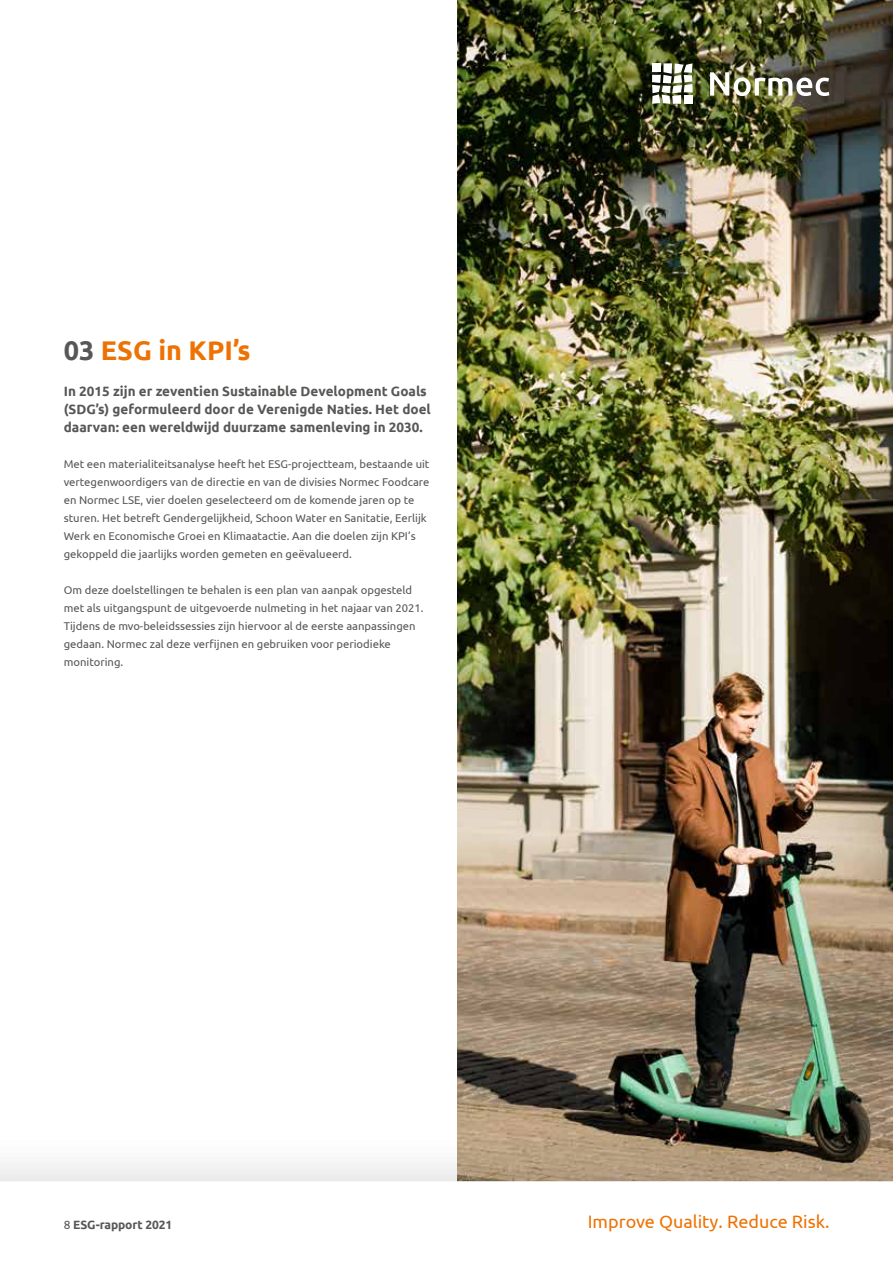
<style>
.page{position:relative;width:893px;height:1263px;background:#fff}
.page>*{position:absolute;margin:0;border:0;box-sizing:border-box;transform-origin:0 0}
.t1{font:700 27px "Ubuntu";color:#ee7203}
.t2{font:18px "Ubuntu";color:#ee7203}
.t3{font:700 13.5px/18px "Ubuntu";color:#575756}
.t4{font:700 12px "Ubuntu";letter-spacing:-.01em;color:#575756}
.t5{font:11.25px/18px "Ubuntu";color:#575756}
.s1{color:#575756}
.s2{font-weight:400}
</style>
<div class="page">
<img style="left:457px;top:0;width:436px;height:1130px">
<div style="left:0;top:1130px;width:893px;height:133px;background:#575756;opacity:.15"></div>
<svg style="left:0;top:1181px;width:893px;height:82px"></svg>
<img style="left:710px;top:72px;width:119px;height:24px">
<svg style="left:652px;top:63px;width:40px;height:41px"></svg>
<h1 class="t1" style="left:64px;top:334px;width:188px"><span class="s1">03</span> ESG in KPI’s</h1>
<p class="t3" style="left:64px;top:382px;width:369px">In 2015 zijn er zeventien Sustainable Development Goals (SDG’s) geformuleerd door de Verenigde Naties. Het doel daarvan: een wereldwijd duurzame samenleving in 2030.</p>
<p class="t5" style="left:64px;top:455px;width:367px">Met een materialiteitsanalyse heeft het ESG-projectteam, bestaande uit vertegenwoordigers van de directie en van de divisies Normec Foodcare en Normec LSE, vier doelen geselecteerd om de komende jaren op te sturen. Het betreft Gendergelijkheid, Schoon Water en Sanitatie, Eerlijk Werk en Economische Groei en Klimaatactie. Aan die doelen zijn KPI’s gekoppeld die jaarlijks worden gemeten en geëvalueerd.</p>
<p class="t5" style="left:64px;top:581px;width:361px">Om deze doelstellingen te behalen is een plan van aanpak opgesteld met als uitgangspunt de uitgevoerde nulmeting in het najaar van 2021.<br>Tijdens de mvo-beleidssessies zijn hiervoor al de eerste aanpassingen gedaan. Normec zal deze verfijnen en gebruiken voor periodieke monitoring.</p>
<p class="t4" style="left:64px;top:1217px;width:110px"><span class="s2">8</span> ESG-rapport 2021</p>
<h2 class="t2" style="left:588px;top:1211px;width:243px">Improve Quality. Reduce Risk.</h2>
</div>
